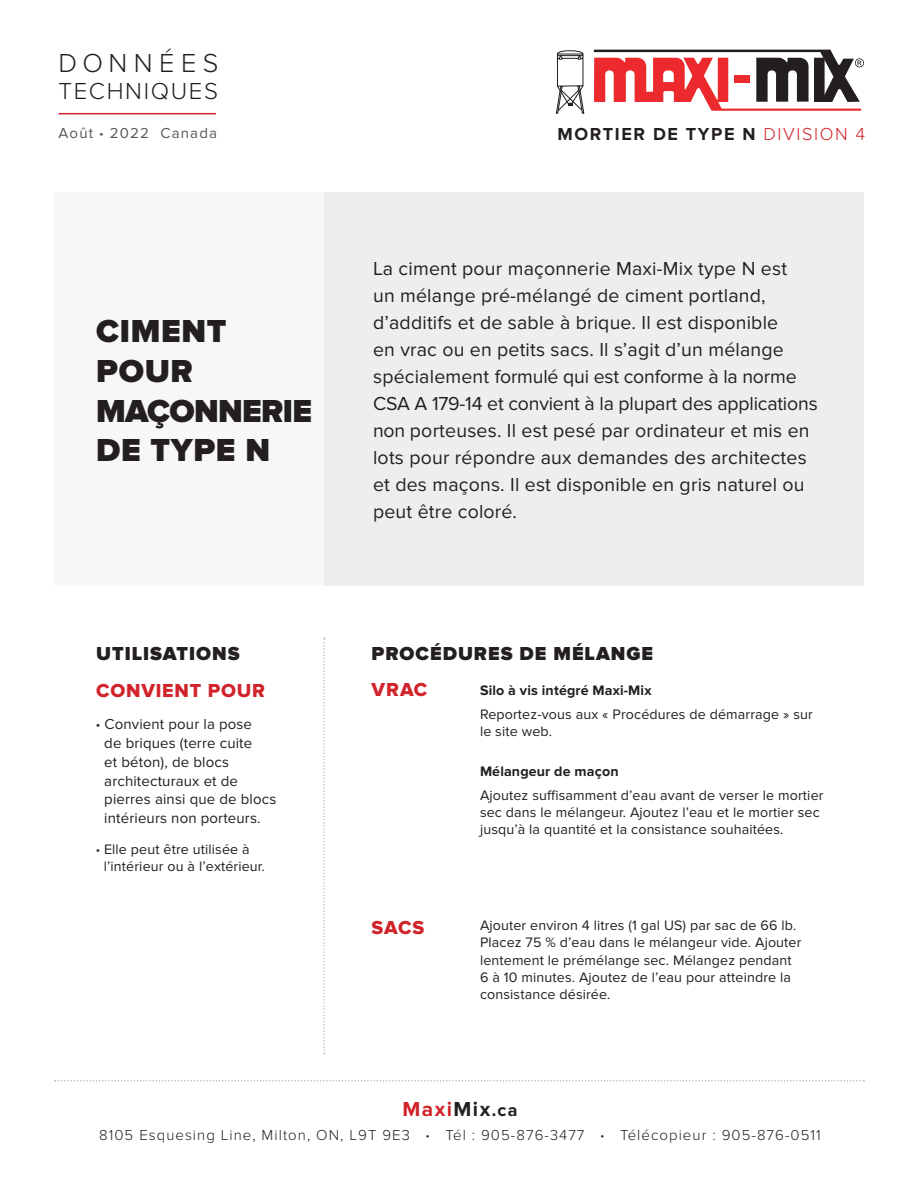
<style>
.page{position:relative;width:918px;height:1188px;background:#fff}
.page>*{position:absolute;margin:0;border:0;box-sizing:border-box;transform-origin:0 0}
.t1{font:900 33px/39.6px "Proxima Nova";letter-spacing:.02em;color:#231f20}
.t2{font:300 27px "Proxima Nova";letter-spacing:.24em;color:#231f20}
.t3{font:300 24px "Proxima Nova";letter-spacing:.07em;color:#231f20}
.t4{font:700 21px "Proxima Nova";letter-spacing:.07em;color:#d1232a}
.t5{font:19.5px/27px "Proxima Nova";letter-spacing:.01em;color:#231f20}
.t6{font:900 19.5px "Proxima Nova";letter-spacing:.05em;color:#231f20}
.t7{font:19.5px "Proxima Nova Extrabld";letter-spacing:.04em;color:#d1232a}
.t8{font:700 18px "Proxima Nova";letter-spacing:.09em;color:#231f20}
.t9{font:15px/18.8px "Proxima Nova";letter-spacing:.01em;color:#231f20}
.t10{font:300 15px "Proxima Nova";letter-spacing:.07em;color:#231f20}
.t11{font:15px "Proxima Nova";letter-spacing:.08em;color:#57585a}
.t12{font:14.25px/17.2px "Proxima Nova";letter-spacing:.01em;color:#231f20}
.t13{font:700 14.25px "Proxima Nova";letter-spacing:.01em;color:#231f20}
.s1{font-family:"Proxima Nova Extrabld"}
.s2{font-weight:300;color:#d1232a}
.s3{color:#231f20}
.s4{font-size:18px;color:#231f20}
.s5{font-family:"Ba Ross Sans";font-weight:700}
</style>
<div class="page">
<div style="left:324px;top:192px;width:540px;height:393px;background:#eeeeef"></div>
<div style="left:54px;top:192px;width:270px;height:393px;background:#f7f7f8"></div>
<svg style="left:323px;top:637px;width:2px;height:417px"></svg>
<svg style="left:55px;top:1080px;width:809px;height:2px"></svg>
<svg style="left:594px;top:50px;width:270px;height:61px"></svg>
<svg style="left:556px;top:50px;width:29px;height:64px"></svg>
<hr style="left:58px;top:113px;width:158px;height:1px;background:#d1232a">
<h2 class="t2" style="left:58px;top:48px;width:161px">DONNÉES</h2>
<h3 class="t3" style="left:59px;top:78px;width:161px">TECHNIQUES</h3>
<p class="t11" style="left:58px;top:125px;width:160px">Août <span class="s1">∙</span> 2022 Canada</p>
<p class="t8" style="left:557px;top:124px;width:309px">MORTIER DE TYPE N <span class="s2">DIVISION 4</span></p>
<h1 class="t1" style="left:96px;top:313px;width:217px">CIMENT<br>POUR<br>MAÇONNERIE<br>DE TYPE N</h1>
<h3 class="t6" style="left:96px;top:642px;width:145px">UTILISATIONS</h3>
<h3 class="t7" style="left:96px;top:679px;width:170px">CONVIENT POUR</h3>
<p class="t9" style="left:104px;top:715px;width:174px;text-indent:-8px"><span class="s1">∙</span> Convient pour la pose<br>de briques (terre cuite<br>et béton), de blocs architecturaux et de pierres ainsi que de blocs intérieurs non porteurs.</p>
<p class="t12" style="left:104px;top:841px;width:162px;text-indent:-8px"><span class="s1">∙</span> Elle peut être utilisée à l’intérieur ou à l’extérieur.</p>
<p class="t5" style="left:373px;top:255px;width:446px">La ciment pour maçonnerie Maxi-Mix type N est<br>un mélange pré-mélangé de ciment portland, d’additifs et de sable à brique. Il est disponible<br>en vrac ou en petits sacs. Il s’agit d’un mélange spécialement formulé qui est conforme à la norme CSA A 179-14 et convient à la plupart des applications non porteuses. Il est pesé par ordinateur et mis en lots pour répondre aux demandes des architectes et des maçons. Il est disponible en gris naturel ou peut être coloré.</p>
<h3 class="t6" style="left:372px;top:642px;width:283px">PROCÉDURES DE MÉLANGE</h3>
<h3 class="t7" style="left:372px;top:678px;width:57px">VRAC</h3>
<p class="t13" style="left:480px;top:682px;width:173px">Silo à vis intégré Maxi-Mix</p>
<p class="t12" style="left:480px;top:705px;width:334px">Reportez-vous aux « Procédures de démarrage » sur le site web.</p>
<p class="t13" style="left:480px;top:763px;width:140px">Mélangeur de maçon</p>
<p class="t12" style="left:480px;top:786px;width:345px">Ajoutez suffisamment d’eau avant de verser le mortier sec dans le mélangeur. Ajoutez l’eau et le mortier sec jusqu’à la quantité et la consistance souhaitées.</p>
<h3 class="t7" style="left:372px;top:917px;width:54px">SACS</h3>
<p class="t12" style="left:480px;top:917px;width:323px">Ajouter environ 4 litres (1 gal US) par sac de 66 lb.<br>Placez 75 % d’eau dans le mélangeur vide. Ajouter lentement le prémélange sec. Mélangez pendant 6 à 10 minutes. Ajoutez de l’eau pour atteindre la consistance désirée.</p>
<h3 class="t4" style="left:402px;top:1097px;width:117px">Maxi<span class="s3">Mix</span><span class="s4">.ca</span></h3>
<p class="t10" style="left:99px;top:1127px;width:723px">8105 Esquesing Line, Milton, ON, L9T 9E3 <span class="s5">∙</span> Tél : 905-876-3477 <span class="s5">∙</span> Télécopieur : 905-876-0511</p>
</div>
